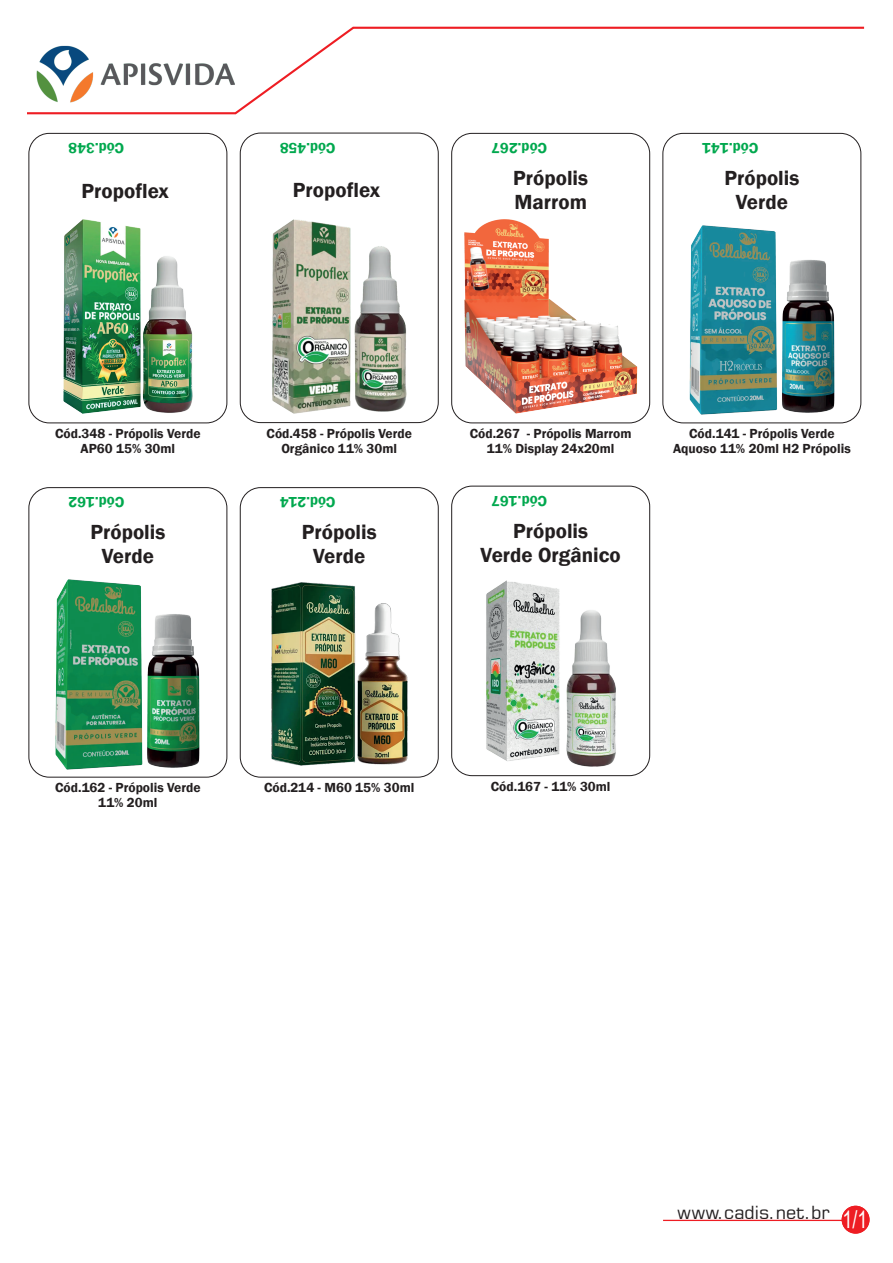
<style>
.page{position:relative;width:893px;height:1263px;background:#fff}
.page>*{position:absolute;margin:0;border:0;box-sizing:border-box;transform-origin:0 0}
.t1{font:600 21px/24px "Franklin Gothic";color:#231f20;text-align:center}
.t2{font:18px "Square 721 BT";color:#231f20}
.t3{font:600 15px "Franklin Gothic";color:#00a84e}
.t4{font:600 13.5px/15px "Franklin Gothic";color:#231f20;text-align:center}
.s1{font-family:"Arial";font-size:24.3px;color:#fff}
</style>
<div class="page">
<hr style="left:663px;top:1220px;width:198px;height:1px;background:#ee1d23">
<div style="left:842px;top:1206px;width:27px;height:27px;background:#ee1d23;border-radius:14px"></div>
<svg style="left:27px;top:26px;width:838px;height:89px"></svg>
<img style="left:27px;top:39px;width:213px;height:70px">
<div style="left:29px;top:133px;width:198px;height:290px;border:1px solid #231f20;border-radius:20px"></div>
<img style="left:63px;top:220px;width:129px;height:193px">
<div style="left:240px;top:133px;width:199px;height:290px;border:1px solid #231f20;border-radius:20px"></div>
<img style="left:272px;top:220px;width:134px;height:193px">
<div style="left:451px;top:133px;width:199px;height:290px;border:1px solid #231f20;border-radius:20px"></div>
<img style="left:464px;top:220px;width:173px;height:193px">
<div style="left:662px;top:133px;width:199px;height:290px;border:1px solid #231f20;border-radius:20px"></div>
<img style="left:690px;top:226px;width:144px;height:189px">
<div style="left:29px;top:487px;width:198px;height:290px;border:1px solid #231f20;border-radius:20px"></div>
<img style="left:56px;top:580px;width:144px;height:189px">
<div style="left:240px;top:487px;width:199px;height:290px;border:1px solid #231f20;border-radius:20px"></div>
<img style="left:271px;top:582px;width:136px;height:184px">
<div style="left:451px;top:486px;width:199px;height:290px;border:1px solid #231f20;border-radius:20px"></div>
<img style="left:486px;top:580px;width:130px;height:186px">
<p class="t3" style="left:124px;top:157px;width:57px;rotate:-180deg">Cód.348</p>
<h1 class="t1" style="left:82px;top:179px;width:89px">Propoflex</h1>
<p class="t3" style="left:336px;top:157px;width:57px;rotate:-180deg">Cód.458</p>
<h1 class="t1" style="left:293px;top:179px;width:89px">Propoflex</h1>
<p class="t3" style="left:547px;top:157px;width:57px;rotate:-180deg">Cód.267</p>
<h1 class="t1" style="left:513px;top:166px;width:76px;text-align:left">Própolis<br>Marrom</h1>
<p class="t3" style="left:758px;top:157px;width:57px;rotate:-180deg">Cód.141</p>
<h1 class="t1" style="left:724px;top:166px;width:76px">Própolis<br>Verde</h1>
<p class="t4" style="left:55px;top:426px;width:147px">Cód.348 - Própolis Verde<br>AP60 15% 30ml</p>
<p class="t4" style="left:267px;top:426px;width:147px">Cód.458 - Própolis Verde<br>Orgânico 11% 30ml</p>
<p class="t4" style="left:470px;top:426px;width:163px">Cód.267 - Própolis Marrom<br>11% Display 24x20ml</p>
<p class="t4" style="left:673px;top:426px;width:179px">Cód.141 - Própolis Verde<br>Aquoso 11% 20ml H2 Própolis</p>
<p class="t3" style="left:124px;top:511px;width:57px;rotate:-180deg">Cód.162</p>
<p class="t3" style="left:336px;top:511px;width:57px;rotate:-180deg">Cód.214</p>
<p class="t3" style="left:547px;top:510px;width:57px;rotate:-180deg">Cód.167</p>
<h1 class="t1" style="left:90px;top:520px;width:76px">Própolis<br>Verde</h1>
<h1 class="t1" style="left:302px;top:520px;width:76px">Própolis<br>Verde</h1>
<h1 class="t1" style="left:481px;top:519px;width:142px">Própolis<br>Verde Orgânico</h1>
<p class="t4" style="left:55px;top:780px;width:147px">Cód.162 - Própolis Verde<br>11% 20ml</p>
<p class="t4" style="left:264px;top:780px;width:152px">Cód.214 - M60 15% 30ml</p>
<p class="t4" style="left:491px;top:779px;width:121px">Cód.167 - 11% 30ml</p>
<h2 class="t2" style="left:677px;top:1201px;width:192px">www.cadis.net.br <span class="s1">1/1</span></h2>
</div>
